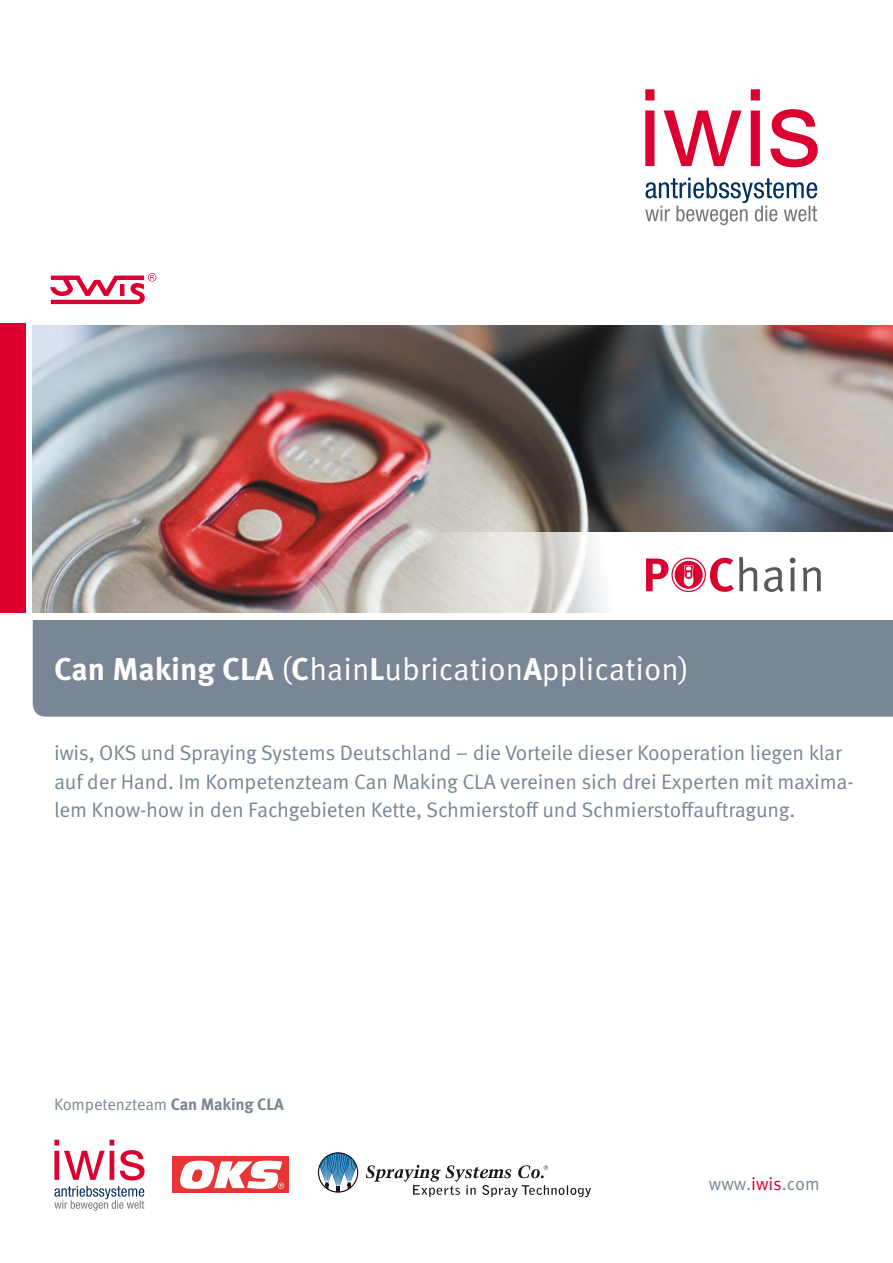
<style>
.page{position:relative;width:893px;height:1263px;background:#fff}
.page>*{position:absolute;margin:0;border:0;box-sizing:border-box;transform-origin:0 0}
.t1{font:31.5px "Meta OT";color:#fff}
.t2{font:21px/28.5px "Meta OT";letter-spacing:-.01em;color:#798696}
.t3{font:18px "Meta OT";color:#798696}
.t4{font:16.5px "Meta OT";letter-spacing:-.015em;color:#798696}
.s1{font-weight:700}
.s2{color:#dc0031}
</style>
<div class="page">
<div style="left:33px;top:620px;width:860px;height:97px;background:#798696"></div>
<div style="left:0;top:323px;width:26px;height:289px;background:#dc0031"></div>
<svg style="left:645px;top:178px;width:172px;height:47px"></svg>
<svg style="left:645px;top:89px;width:173px;height:78px"></svg>
<svg style="left:54px;top:1186px;width:90px;height:25px"></svg>
<svg style="left:54px;top:1140px;width:91px;height:40px"></svg>
<img style="left:32px;top:325px;width:861px;height:287px">
<svg style="left:308px;top:532px;width:585px;height:81px"></svg>
<svg style="left:764px;top:567px;width:19px;height:25px"></svg>
<svg style="left:790px;top:558px;width:5px;height:33px"></svg>
<svg style="left:802px;top:567px;width:19px;height:24px"></svg>
<svg style="left:646px;top:557px;width:111px;height:35px"></svg>
<svg style="left:50px;top:273px;width:106px;height:31px"></svg>
<div style="left:173px;top:1157px;width:116px;height:36px;background:#e53534"></div>
<svg style="left:180px;top:1161px;width:104px;height:28px"></svg>
<svg style="left:318px;top:1152px;width:40px;height:41px"></svg>
<svg style="left:366px;top:1165px;width:225px;height:32px"></svg>
<h1 class="t1" style="left:54px;top:650px;width:637px"><span class="s1">Can Making CLA</span> (<span class="s1">C</span>hain<span class="s1">L</span>ubrication<span class="s1">A</span>pplication)</h1>
<p class="t2" style="left:54px;top:739px;width:801px">iwis, OKS und Spraying Systems Deutschland – die Vorteile dieser Kooperation liegen klar auf der Hand. Im Kompetenzteam Can Making CLA vereinen sich drei Experten mit maxima&shy;lem Know-how in den Fachgebieten Kette, Schmierstoff und Schmierstoffauftragung.</p>
<p class="t4" style="left:54px;top:1094px;width:231px">Kompetenzteam <span class="s1">Can Making CLA</span></p>
<p class="t3" style="left:709px;top:1173px;width:112px">www.<span class="s2">iwis</span>.com</p>
</div>
